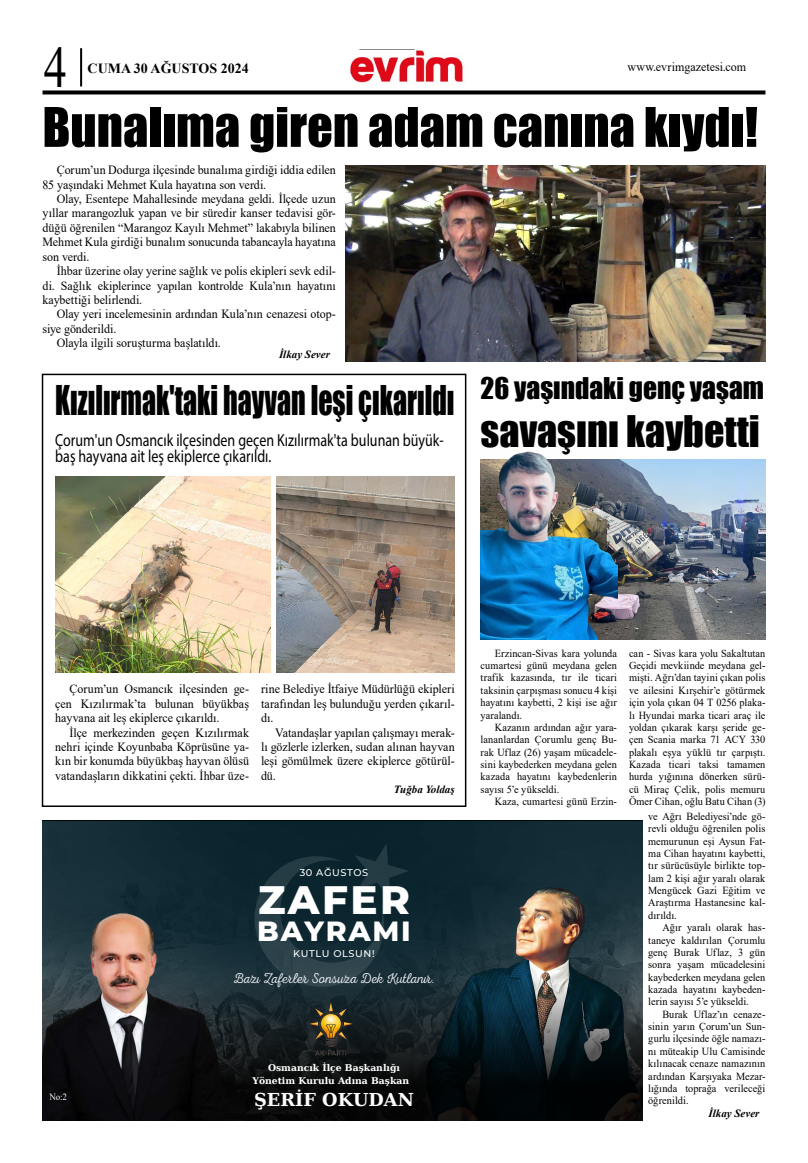
<style>
.page{position:relative;width:808px;height:1163px;background:#fff}
.page>*{position:absolute;margin:0;border:0;box-sizing:border-box;transform-origin:0 0}
.t1{font:58.1px "Times New Roman";color:#000;scale:.8 1}
.t2{font:50.4px "Impact";color:#000}
.t3{font:800 40.4px "Montserrat";letter-spacing:.06em;color:#fff}
.t4{font:40px "Impact";color:#000}
.t5{font:37.7px "Impact";color:#000;scale:.74 1}
.t6{font:800 28.3px "Montserrat";letter-spacing:.06em;color:#fff}
.t7{font:27.5px "Impact";color:#000}
.t8{font:700 17.7px "DejaVu Serif";color:#fff}
.t9{font:17.5px/16px "Myriad Pro";color:#000;scale:.8 1}
.t10{font:14.3px "RTL Adam Script Thin";color:#fff}
.t11{font:700 14px "Times New Roman";color:#000}
.t12{font:12.6px/14.4px "Times New Roman";color:#000;text-align:justify;scale:.95 1}
.t13{font:italic 700 11px "Times New Roman";color:#000}
.t14{font:10.8px/12.4px "Times New Roman";letter-spacing:.01em;color:#000;text-align:justify;scale:.95 1}
.t15{font:500 9.8px "Montserrat";letter-spacing:.06em;color:#fff}
.t16{font:9.4px "Times New Roman";color:#fff;scale:.95 1}
.t17{font:700 9.2px/12.8px "DejaVu Serif";color:#fff}
</style>
<div class="page">
<svg style="left:43px;top:90px;width:722px;height:4px;background:#1e1e1e"></svg>
<hr style="left:80px;top:48px;width:2px;height:38px;background:#000">
<img style="left:351px;top:50px;width:112px;height:33px">
<svg style="left:43px;top:820px;width:600px;height:300px;background:#18292f"></svg>
<img style="left:43px;top:906px;width:182px;height:214px">
<img style="left:278px;top:1001px;width:105px;height:55px">
<img style="left:346px;top:166px;width:419px;height:195px">
<img style="left:617px;top:459px;width:148px;height:180px">
<img style="left:481px;top:451px;width:136px;height:188px">
<svg style="left:41px;top:373px;width:426px;height:434px"></svg>
<img style="left:55px;top:476px;width:216px;height:196px">
<img style="left:277px;top:476px;width:178px;height:196px">
<h1 class="t1" style="left:44px;top:26px;width:31px">4</h1>
<p class="t11" style="left:88px;top:58px;width:163px">CUMA 30 AĞUSTOS 2024</p>
<p class="t12" style="left:627px;top:59px;width:126px">www.evrimgazetesi.com</p>
<h2 class="t2" style="left:43px;top:88px;width:717px">Bunalıma giren adam canına kıydı!</h2>
<p class="t12" style="left:43px;top:162px;width:310px;text-indent:14px">Çorum’un Dodurga ilçesinde bunalıma girdiği iddia edilen<br>85 yaşındaki Mehmet Kula hayatına son verdi.</p>
<p class="t12" style="left:43px;top:191px;width:310px;text-indent:14px">Olay, Esentepe Mahallesinde meydana geldi. İlçede uzun yıllar marangozluk yapan ve bir süredir kanser tedavisi gör&shy;düğü öğrenilen “Marangoz Kayılı Mehmet” lakabıyla bilinen Mehmet Kula girdiği bunalım sonucunda tabancayla hayatına son verdi.</p>
<p class="t12" style="left:43px;top:263px;width:310px;text-indent:14px">İhbar üzerine olay yerine sağlık ve polis ekipleri sevk edil&shy;di. Sağlık ekiplerince yapılan kontrolde Kula’nın hayatını kaybettiği belirlendi.</p>
<p class="t12" style="left:57px;top:306px;width:295px">Olay yeri incelemesinin ardından Kula’nın cenazesi otop-</p>
<p class="t12" style="left:43px;top:321px;width:79px">siye gönderildi.</p>
<p class="t12" style="left:57px;top:335px;width:174px">Olayla ilgili soruşturma başlatıldı.</p>
<h3 class="t7" style="left:481px;top:366px;width:285px">26 yaşındaki genç yaşam</h3>
<h3 class="t4" style="left:481px;top:400px;width:281px">savaşını kaybetti</h3>
<p class="t13" style="left:279px;top:346px;width:53px">İlkay Sever</p>
<h3 class="t5" style="left:55px;top:371px;width:541px">Kızılırmak'taki hayvan leşi çıkarıldı</h3>
<h3 class="t9" style="left:55px;top:431px;width:487px">Çorum'un Osmancık ilçesinden geçen Kızılırmak'ta bulunan büyük&shy;baş hayvana ait leş ekiplerce çıkarıldı.</h3>
<p class="t12" style="left:55px;top:681px;width:205px;text-indent:14px">Çorum’un Osmancık ilçesinden ge&shy;çen Kızılırmak’ta bulunan büyükbaş hayvana ait leş ekiplerce çıkarıldı.</p>
<p class="t12" style="left:55px;top:724px;width:205px;text-indent:14px">İlçe merkezinden geçen Kızılırmak nehri içinde Koyunbaba Köprüsüne ya&shy;kın bir konumda büyükbaş hayvan ölüsü vatandaşların dikkatini çekti. İhbar üze-</p>
<p class="t12" style="left:261px;top:681px;width:205px">rine Belediye İtfaiye Müdürlüğü ekipleri tarafından leş bulunduğu yerden çıkarıl&shy;dı.</p>
<p class="t12" style="left:261px;top:724px;width:205px;text-indent:14px">Vatandaşlar yapılan çalışmayı merak&shy;lı gözlerle izlerken, sudan alınan hayvan leşi gömülmek üzere ekiplerce götürül&shy;dü.</p>
<p class="t13" style="left:394px;top:781px;width:62px">Tuğba Yoldaş</p>
<p class="t15" style="left:300px;top:865px;width:70px">30 AĞUSTOS</p>
<h3 class="t3" style="left:258px;top:870px;width:154px">ZAFER</h3>
<p class="t15" style="left:293px;top:946px;width:83px">KUTLU OLSUN!</p>
<h3 class="t6" style="left:257px;top:909px;width:155px">BAYRAMI</h3>
<h3 class="t10" style="left:233px;top:969px;width:204px">Bazı Zaferler Sonsuza Dek Kutlanır.</h3>
<p class="t17" style="left:252px;top:1060px;width:158px;text-indent:16px">Osmancık İlçe Başkanlığı<br>Yönetim Kurulu Adına Başkan</p>
<p class="t16" style="left:49px;top:1089px;width:20px">No:2</p>
<h3 class="t8" style="left:254px;top:1085px;width:161px">ŞERİF OKUDAN</h3>
<p class="t14" style="left:481px;top:646px;width:145px;text-indent:14px">Erzincan-Sivas kara yolunda cumartesi günü meydana gelen trafik kazasında, tır ile ticari taksinin çarpışması sonucu 4 kişi hayatını kaybetti, 2 kişi ise ağır yaralandı.</p>
<p class="t14" style="left:481px;top:720px;width:145px;text-indent:14px">Kazanın ardından ağır yara&shy;lananlardan Çorumlu genç Bu&shy;rak Uflaz (26) yaşam mücadele&shy;sini kaybederken meydana gelen kazada hayatını kaybedenlerin sayısı 5’e yükseldi.</p>
<p class="t14" style="left:495px;top:794px;width:130px">Kaza, cumartesi günü Erzin-</p>
<p class="t14" style="left:629px;top:646px;width:145px">can - Sivas kara yolu Sakaltutan Geçidi mevkiinde meydana gel&shy;mişti. Ağrı’dan tayini çıkan polis ve ailesini Kırşehir’e götürmek için yola çıkan 04 T 0256 plaka&shy;lı Hyundai marka ticari araç ile yoldan çıkarak karşı şeride ge&shy;çen Scania marka 71 ACY 330 plakalı eşya yüklü tır çarpıştı.<br>Kazada ticari taksi tamamen hurda yığınına dönerken sürü&shy;cü Miraç Çelik, polis memuru Ömer Cihan, oğlu Batu Cihan (3)</p>
<p class="t14" style="left:648px;top:809px;width:125px">ve Ağrı Belediyesi’nde gö&shy;revli olduğu öğrenilen polis memurunun eşi Aysun Fat&shy;ma Cihan hayatını kaybetti, tır sürücüsüyle birlikte top&shy;lam 2 kişi ağır yaralı olarak Mengücek Gazi Eğitim ve Araştırma Hastanesine kal&shy;dırıldı.</p>
<p class="t14" style="left:648px;top:920px;width:125px;text-indent:14px">Ağır yaralı olarak has&shy;taneye kaldırılan Çorumlu genç Burak Uflaz, 3 gün sonra yaşam mücadelesini kaybederken meydana gelen kazada hayatını kaybeden&shy;lerin sayısı 5’e yükseldi.</p>
<p class="t14" style="left:648px;top:1007px;width:125px;text-indent:14px">Burak Uflaz’ın cenaze&shy;sinin yarın Çorum’un Sun&shy;gurlu ilçesinde öğle namazı&shy;nı müteakip Ulu Camisinde kılınacak cenaze namazının ardından Karşıyaka Mezar&shy;lığında toprağa verileceği öğrenildi.</p>
<p class="t13" style="left:708px;top:1104px;width:53px">İlkay Sever</p>
</div>
